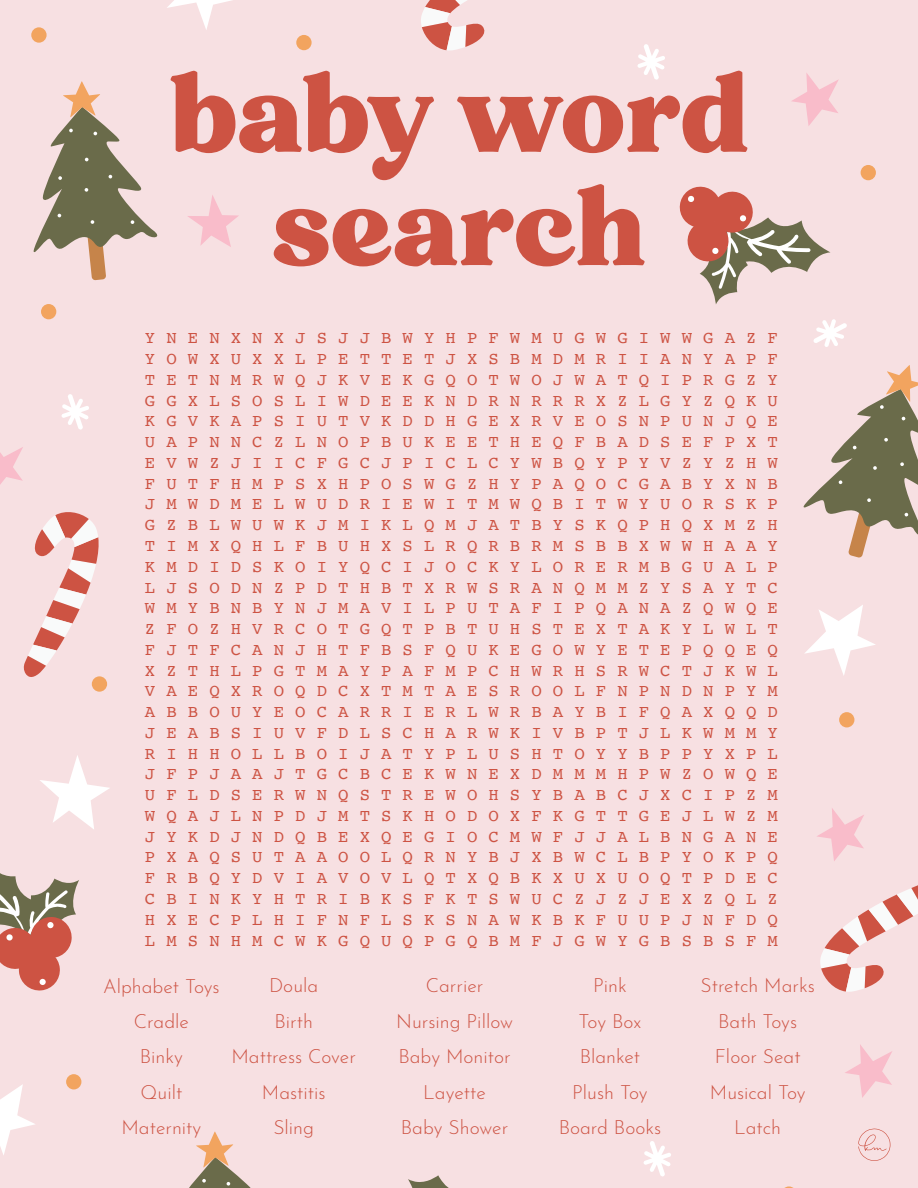
<style>
.page{position:relative;width:918px;height:1188px;background:#f7e0e2}
.page>*{position:absolute;margin:0;border:0;box-sizing:border-box;transform-origin:0 0}
.t1{font:800 135.45px/113.4px "Notulen Serif Display";color:#cd5343;text-align:center}
.t2{font:300 19.35px/35.4px "Josefin Sans";color:#cd5343;text-align:center}
.t3{font:17.25px/20.7px "Courier";color:#cd5343;text-align:justify}
</style>
<div class="page">
<svg style="left:858px;top:1128px;width:32px;height:33px"></svg>
<svg style="left:805px;top:605px;width:70px;height:70px"></svg>
<svg style="left:0;top:1084px;width:35px;height:71px"></svg>
<svg style="left:167px;top:0;width:65px;height:30px"></svg>
<svg style="left:40px;top:755px;width:70px;height:74px"></svg>
<svg style="left:188px;top:195px;width:51px;height:52px"></svg>
<svg style="left:791px;top:73px;width:48px;height:53px"></svg>
<svg style="left:817px;top:808px;width:47px;height:53px"></svg>
<svg style="left:845px;top:1044px;width:47px;height:54px"></svg>
<svg style="left:0;top:447px;width:23px;height:38px"></svg>
<svg style="left:33px;top:81px;width:125px;height:199px"></svg>
<svg style="left:803px;top:365px;width:115px;height:193px"></svg>
<svg style="left:189px;top:1132px;width:62px;height:56px"></svg>
<svg style="left:24px;top:512px;width:75px;height:165px"></svg>
<svg style="left:820px;top:885px;width:98px;height:107px"></svg>
<svg style="left:421px;top:0;width:64px;height:50px"></svg>
<svg style="left:679px;top:186px;width:152px;height:118px"></svg>
<svg style="left:0;top:873px;width:79px;height:118px"></svg>
<div style="left:39px;top:979px;width:7px;height:6px;background:#fff;border-radius:50%"></div>
<svg style="left:408px;top:1175px;width:41px;height:13px"></svg>
<svg style="left:61px;top:394px;width:28px;height:36px"></svg>
<svg style="left:813px;top:319px;width:34px;height:28px"></svg>
<svg style="left:643px;top:1141px;width:28px;height:36px"></svg>
<div style="left:839px;top:712px;width:15px;height:15px;background:#f2a45f;border-radius:50%"></div>
<svg style="left:784px;top:1186px;width:10px;height:2px"></svg>
<div style="left:92px;top:676px;width:15px;height:16px;background:#f2a45f;border-radius:50%"></div>
<div style="left:41px;top:304px;width:15px;height:15px;background:#f2a45f;border-radius:50%"></div>
<div style="left:66px;top:1074px;width:15px;height:15px;background:#f2a45f;border-radius:50%"></div>
<div style="left:296px;top:35px;width:16px;height:15px;background:#f2a45f;border-radius:50%"></div>
<div style="left:861px;top:165px;width:15px;height:15px;background:#f2a45f;border-radius:50%"></div>
<div style="left:31px;top:27px;width:16px;height:16px;background:#f2a45f;border-radius:50%"></div>
<svg style="left:637px;top:44px;width:28px;height:36px"></svg>
<h1 class="t1" style="left:169px;top:57px;width:582px">baby word search</h1>
<p class="t3" style="left:145px;top:327px;width:635px">Y N E N X N X J S J J B W Y H P F W M U G W G I W W G A Z F Y O W X U X X L P E T T E T J X S B M D M R I I A N Y A P F T E T N M R W Q J K V E K G Q O T W O J W A T Q I P R G Z Y G G X L S O S L I W D E E K N D R N R R R X Z L G Y Z Q K U K G V K A P S I U T V K D D H G E X R V E O S N P U N J Q E U A P N N C Z L N O P B U K E E T H E Q F B A D S E F P X T E V W Z J I I C F G C J P I C L C Y W B Q Y P Y V Z Y Z H W F U T F H M P S X H P O S W G Z H Y P A Q O C G A B Y X N B J M W D M E L W U D R I E W I T M W Q B I T W Y U O R S K P G Z B L W U W K J M I K L Q M J A T B Y S K Q P H Q X M Z H T I M X Q H L F B U H X S L R Q R B R M S B B X W W H A A Y K M D I D S K O I Y Q C I J O C K Y L O R E R M B G U A L P L J S O D N Z P D T H B T X R W S R A N Q M M Z Y S A Y T C W M Y B N B Y N J M A V I L P U T A F I P Q A N A Z Q W Q E Z F O Z H V R C O T G Q T P B T U H S T E X T A K Y L W L T F J T F C A N J H T F B S F Q U K E G O W Y E T E P Q Q E Q X Z T H L P G T M A Y P A F M P C H W R H S R W C T J K W L V A E Q X R O Q D C X T M T A E S R O O L F N P N D N P Y M A B B O U Y E O C A R R I E R L W R B A Y B I F Q A X Q Q D J E A B S I U V F D L S C H A R W K I V B P T J L K W M M Y R I H H O L L B O I J A T Y P L U S H T O Y Y B P P Y X P L J F P J A A J T G C B C E K W N E X D M M M H P W Z O W Q E U F L D S E R W N Q S T R E W O H S Y B A B C J X C I P Z M W Q A J L N P D J M T S K H O D O X F K G T T G E J L W Z M J Y K D J N D Q B E X Q E G I O C M W F J J A L B N G A N E P X A Q S U T A A O O L Q R N Y B J X B W C L B P Y O K P Q F R B Q Y D V I A V O V L Q T X Q B K X U X U O Q T P D E C C B I N K Y H T R I B K S F K T S W U C Z J Z J E X Z Q L Z H X E C P L H I F N F L S K S N A W K B K F U U P J N F D Q L M S N H M C W K G Q U Q P G Q B M F J G W Y G B S B S F M</p>
<p class="t2" style="left:103px;top:966px;width:118px">Alphabet Toys<br>Cradle<br>Binky<br>Quilt<br>Maternity</p>
<p class="t2" style="left:231px;top:966px;width:126px">Doula<br>Birth<br>Mattress Cover<br>Mastitis<br>Sling</p>
<p class="t2" style="left:396px;top:966px;width:118px">Carrier<br>Nursing Pillow<br>Baby Monitor<br>Layette<br>Baby Shower</p>
<p class="t2" style="left:559px;top:966px;width:104px">Pink<br>Toy Box<br>Blanket<br>Plush Toy<br>Board Books</p>
<p class="t2" style="left:701px;top:966px;width:116px">Stretch Marks<br>Bath Toys<br>Floor Seat<br>Musical Toy<br>Latch</p>
</div>
